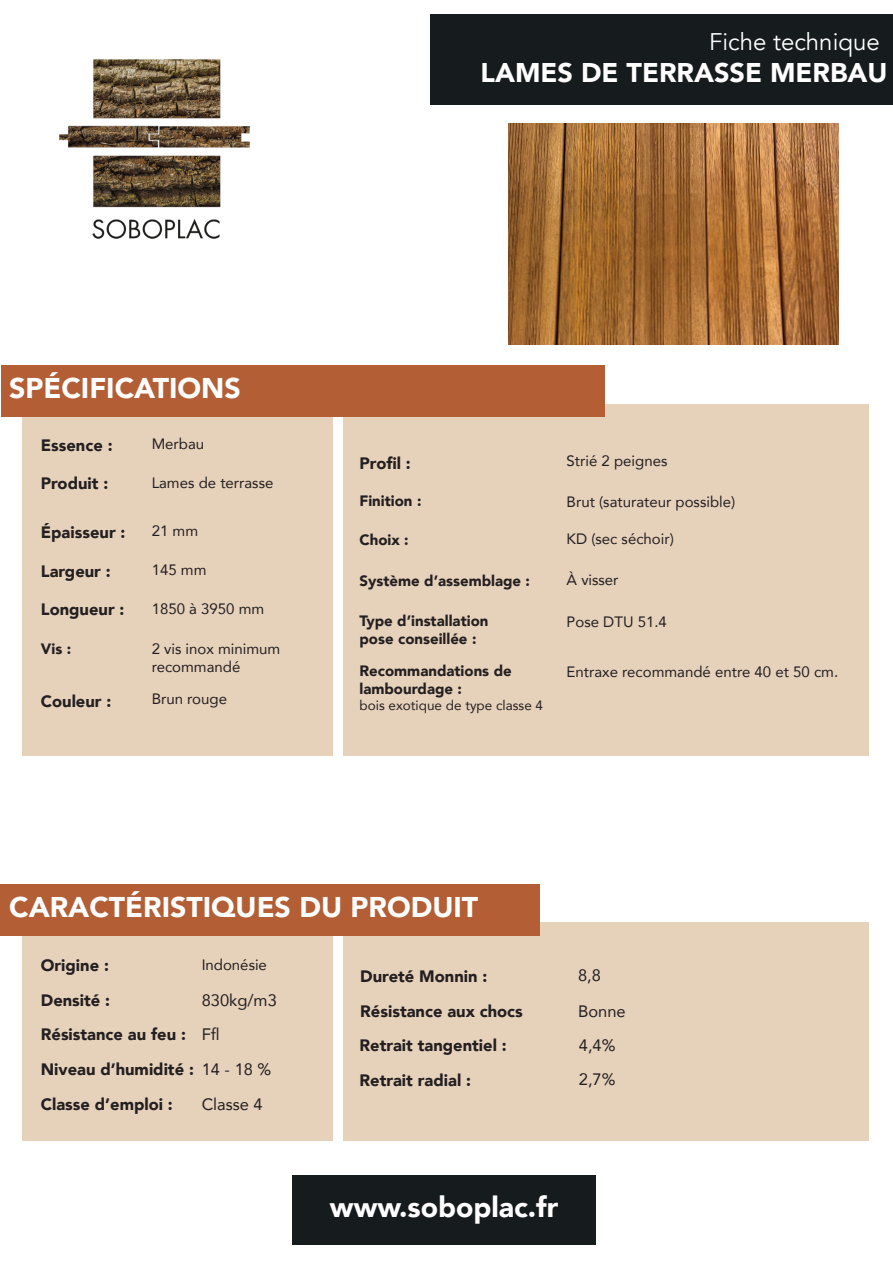
<style>
.page{position:relative;width:893px;height:1263px;background:#fff}
.page>*{position:absolute;margin:0;border:0;box-sizing:border-box;transform-origin:0 0}
.t1{font:900 36px "Avenir";color:#fff}
.t2{font:900 28.5px "Avenir";color:#fff}
.t3{font:900 27px "Avenir";color:#fff}
.t4{font:24px "Avenir";color:#fff}
.t5{font:900 16.5px "Avenir";color:#231f20}
.t6{font:16.5px "Avenir";color:#231f20}
.t7{font:15px "Avenir";color:#231f20}
.t8{font:900 15px "Avenir";color:#231f20}
.t9{font:13.5px "Avenir";color:#231f20}
</style>
<div class="page">
<div style="left:343px;top:922px;width:526px;height:218px;background:#e6d1bb"></div>
<div style="left:22px;top:935px;width:311px;height:205px;background:#e6d1bb"></div>
<div style="left:343px;top:404px;width:526px;height:351px;background:#e6d1bb"></div>
<div style="left:22px;top:413px;width:311px;height:342px;background:#e6d1bb"></div>
<div style="left:430px;top:14px;width:463px;height:91px;background:#161b1e"></div>
<img style="left:509px;top:124px;width:329px;height:220px">
<img style="left:59px;top:59px;width:191px;height:180px">
<div style="left:1px;top:365px;width:603px;height:52px;background:#b35e35"></div>
<div style="left:1px;top:884px;width:539px;height:52px;background:#b35e35"></div>
<div style="left:292px;top:1175px;width:304px;height:70px;background:#161b1e"></div>
<p class="t4" style="left:709px;top:27px;width:172px">Fiche technique</p>
<p class="t3" style="left:481px;top:50px;width:408px">LAMES DE TERRASSE MERBAU</p>
<h1 class="t1" style="left:559px;top:42px;width:299px">O’TANTIK Atelier</h1>
<p class="t2" style="left:9px;top:363px;width:233px">SPÉCIFICATIONS</p>
<p class="t5" style="left:41px;top:431px;width:73px">Essence :</p>
<p class="t5" style="left:41px;top:469px;width:69px">Produit :</p>
<p class="t5" style="left:41px;top:518px;width:86px">Épaisseur :</p>
<p class="t5" style="left:41px;top:557px;width:71px">Largeur :</p>
<p class="t5" style="left:41px;top:595px;width:85px">Longueur :</p>
<p class="t7" style="left:152px;top:432px;width:54px">Merbau</p>
<p class="t7" style="left:152px;top:471px;width:123px">Lames de terrasse</p>
<p class="t7" style="left:152px;top:519px;width:48px">21 mm</p>
<p class="t7" style="left:152px;top:558px;width:56px">145 mm</p>
<p class="t7" style="left:152px;top:597px;width:114px">1850 à 3950 mm</p>
<p class="t8" style="left:41px;top:636px;width:32px">Vis :</p>
<p class="t7" style="left:152px;top:637px;width:130px">2 vis inox minimum</p>
<p class="t7" style="left:152px;top:655px;width:90px">recommandé</p>
<p class="t5" style="left:41px;top:687px;width:72px">Couleur :</p>
<p class="t7" style="left:152px;top:687px;width:77px">Brun rouge</p>
<p class="t5" style="left:359px;top:449px;width:53px">Profil :</p>
<p class="t8" style="left:359px;top:488px;width:63px">Finition :</p>
<p class="t8" style="left:359px;top:527px;width:51px">Choix :</p>
<p class="t8" style="left:359px;top:568px;width:172px">Système d’assemblage :</p>
<p class="t8" style="left:359px;top:608px;width:130px">Type d’installation</p>
<p class="t8" style="left:359px;top:626px;width:118px">pose conseillée :</p>
<p class="t8" style="left:359px;top:658px;width:154px">Recommandations de</p>
<p class="t8" style="left:359px;top:676px;width:104px">lambourdage :</p>
<p class="t9" style="left:359px;top:695px;width:185px">bois exotique de type classe 4</p>
<p class="t7" style="left:567px;top:449px;width:102px">Strié 2 peignes</p>
<p class="t7" style="left:567px;top:489px;width:170px">Brut (saturateur possible)</p>
<p class="t7" style="left:567px;top:527px;width:109px">KD (sec séchoir)</p>
<p class="t7" style="left:567px;top:568px;width:53px">À visser</p>
<p class="t7" style="left:567px;top:609px;width:102px">Pose DTU 51.4</p>
<p class="t7" style="left:567px;top:659px;width:273px">Entraxe recommandé entre 40 et 50 cm.</p>
<p class="t2" style="left:9px;top:882px;width:471px">CARACTÉRISTIQUES DU PRODUIT</p>
<p class="t5" style="left:41px;top:951px;width:70px">Origine :</p>
<p class="t5" style="left:41px;top:986px;width:71px">Densité :</p>
<p class="t5" style="left:41px;top:1020px;width:147px">Résistance au feu :</p>
<p class="t5" style="left:41px;top:1055px;width:155px">Niveau d’humidité :</p>
<p class="t7" style="left:202px;top:952px;width:67px">Indonésie</p>
<p class="t6" style="left:202px;top:987px;width:77px">830kg/m3</p>
<p class="t6" style="left:202px;top:1021px;width:20px">Ffl</p>
<p class="t6" style="left:202px;top:1056px;width:71px">14 - 18 %</p>
<p class="t5" style="left:41px;top:1090px;width:133px">Classe d’emploi :</p>
<p class="t6" style="left:202px;top:1090px;width:63px">Classe 4</p>
<p class="t5" style="left:360px;top:962px;width:129px">Dureté Monnin :</p>
<p class="t5" style="left:360px;top:996px;width:164px">Résistance aux chocs</p>
<p class="t5" style="left:359px;top:1031px;width:149px">Retrait tangentiel :</p>
<p class="t5" style="left:359px;top:1066px;width:113px">Retrait radial :</p>
<p class="t6" style="left:578px;top:962px;width:24px">8,8</p>
<p class="t6" style="left:578px;top:997px;width:49px">Bonne</p>
<p class="t6" style="left:579px;top:1032px;width:38px">4,4%</p>
<p class="t6" style="left:579px;top:1066px;width:38px">2,7%</p>
<p class="t2" style="left:330px;top:1183px;width:230px">www.soboplac.fr</p>
</div>
